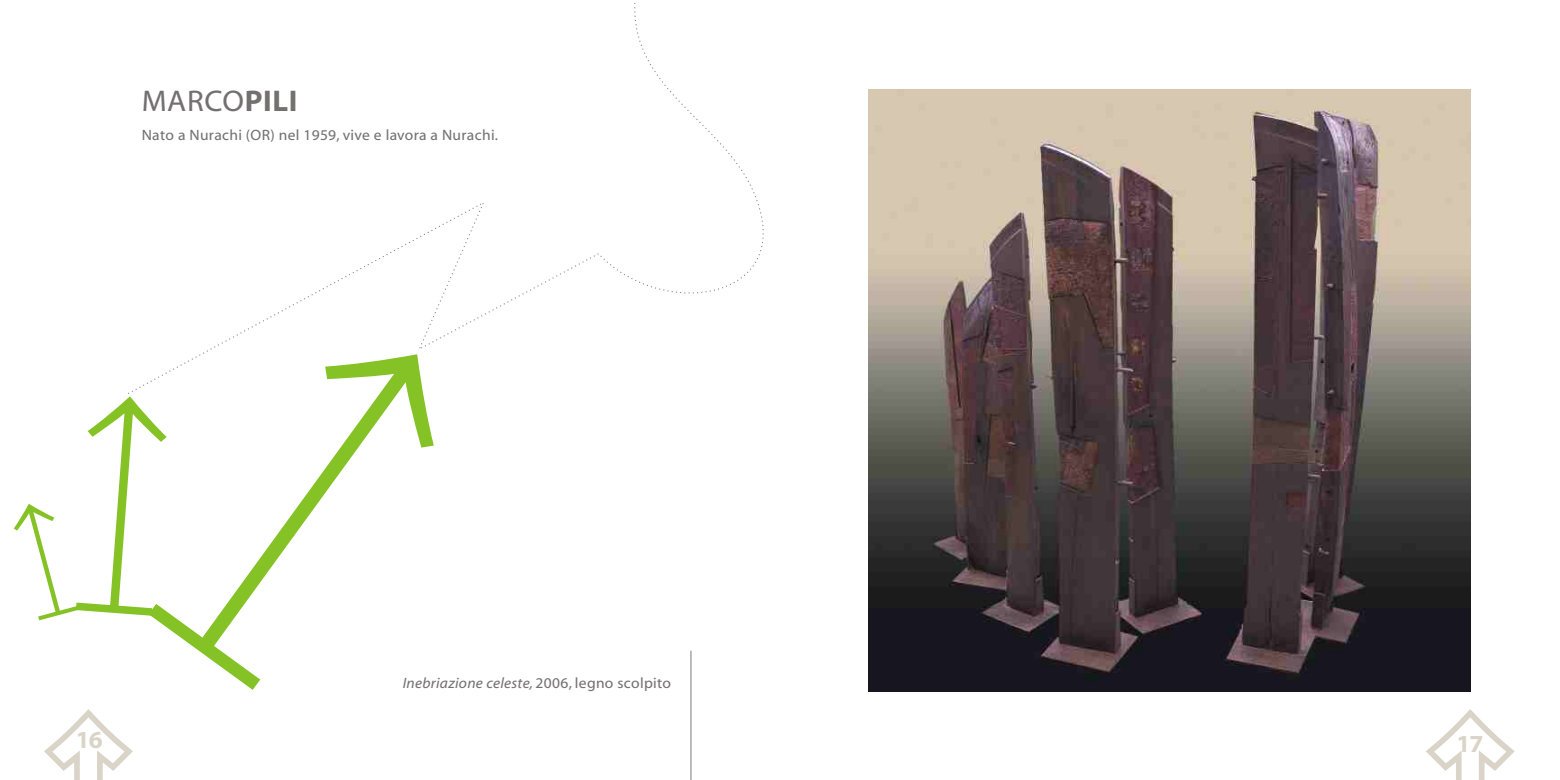
<style>
.page{position:relative;width:1560px;height:780px;background:#fff}
.page>*{position:absolute;margin:0;border:0;box-sizing:border-box;transform-origin:0 0}
.t1{font:30px "Myriad Web";letter-spacing:.02em;color:#737070}
.t2{font:700 24.62px "Myriad Web";color:#d9d4c7}
.t3{font:15px "Myriad Web";letter-spacing:.02em;color:#737070}
.t4{font:italic 15px "Myriad Web";letter-spacing:.02em;color:#737070}
.s1{font-weight:700}
.s2{font-style:normal}
</style>
<div class="page">
<img style="left:868px;top:89px;width:603px;height:602px">
<svg style="left:14px;top:396px;width:135px;height:224px"></svg>
<svg style="left:149px;top:395px;width:285px;height:295px"></svg>
<svg style="left:44px;top:709px;width:89px;height:71px"></svg>
<svg style="left:1426px;top:709px;width:89px;height:71px"></svg>
<svg style="left:128px;top:3px;width:636px;height:392px"></svg>
<hr style="left:690px;top:651px;width:2px;height:129px;background:#969494">
<h1 class="t1" style="left:142px;top:89px;width:157px">MARCO<span class="s1">PILI</span></h1>
<p class="t3" style="left:142px;top:129px;width:358px">Nato a Nurachi (OR) nel 1959, vive e lavora a Nurachi.</p>
<p class="t4" style="left:403px;top:677px;width:270px">Inebriazione celeste, <span class="s2">2006, legno scolpito</span></p>
<h2 class="t2" style="left:76px;top:730px;width:28px">16</h2>
<h2 class="t2" style="left:1457px;top:734px;width:28px">17</h2>
</div>
